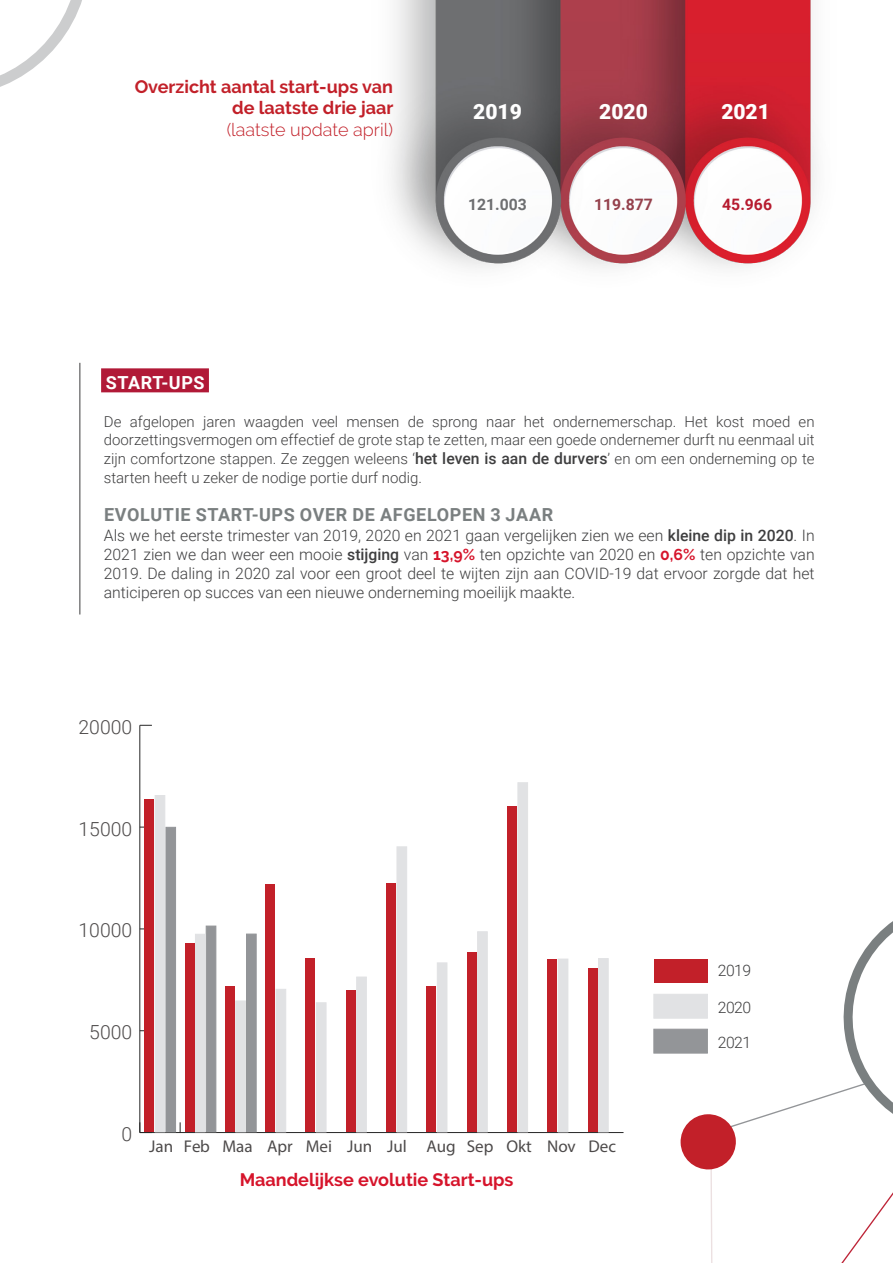
<style>
.page{position:relative;width:893px;height:1263px;background:#fff}
.page>*{position:absolute;margin:0;border:0;box-sizing:border-box;transform-origin:0 0}
.t1{font:900 21px "Roboto";color:#fff}
.t2{font:300 19.35px "Roboto";color:#4d4a4a}
.t3{font:700 18px/21.6px "Raleway";color:#c22029;text-align:right}
.t4{font:700 18px "Roboto";letter-spacing:.035em;color:#7a7f80}
.t5{font:700 18px "Raleway";color:#d6142b}
.Paragraph_Style_2{font:700 18px "Roboto";letter-spacing:.035em;color:#fff}
.t6{font:17.1px "Myriad Pro";color:#4d4a4a}
.t7{font:300 15.75px/18.9px "Roboto";color:#3e3e3f;text-align:justify}
.Paragraph_Style_1{font:700 15.75px "Roboto";color:#6d6e70}
.Paragraph_Style_1-2{font:700 15.75px "Roboto";color:#95414c}
.Paragraph_Style_1-3{font:700 15.75px "Roboto";color:#b61b2f}
.t8{font:300 15px/18.6px "Roboto";color:#3e3e3f;text-align:justify}
.s1{font-weight:300}
.s2{font-weight:500;font-size:15.75px}
.s3{font-weight:500}
.s4{font-family:"Raleway";font-weight:700;color:#d6142b}
</style>
<div class="page">
<svg style="left:680px;top:921px;width:213px;height:342px"></svg>
<hr style="left:80px;top:363px;width:1px;height:251px;background:#3e3e3f">
<div style="left:101px;top:368px;width:108px;height:24px;background:#b11937"></div>
<svg style="left:0;top:0;width:82px;height:87px"></svg>
<img style="left:391px;top:0;width:426px;height:268px">
<hr style="left:140px;top:1132px;width:483px;height:1px;background:#262626">
<hr style="left:140px;top:725px;width:1px;height:407px;background:#262626">
<svg style="left:140px;top:725px;width:12px;height:1px"></svg>
<div style="left:166px;top:827px;width:10px;height:305px;background:#939598"></div>
<div style="left:206px;top:926px;width:10px;height:206px;background:#939598"></div>
<div style="left:246px;top:934px;width:10px;height:198px;background:#939598"></div>
<div style="left:155px;top:795px;width:10px;height:337px;background:#e1e2e4"></div>
<div style="left:195px;top:934px;width:10px;height:198px;background:#e1e2e4"></div>
<div style="left:236px;top:1001px;width:10px;height:131px;background:#e1e2e4"></div>
<div style="left:276px;top:989px;width:10px;height:143px;background:#e1e2e4"></div>
<div style="left:316px;top:1003px;width:10px;height:129px;background:#e1e2e4"></div>
<div style="left:357px;top:977px;width:9px;height:155px;background:#e1e2e4"></div>
<div style="left:397px;top:847px;width:10px;height:285px;background:#e1e2e4"></div>
<div style="left:437px;top:963px;width:10px;height:169px;background:#e1e2e4"></div>
<div style="left:477px;top:932px;width:10px;height:200px;background:#e1e2e4"></div>
<div style="left:518px;top:783px;width:10px;height:349px;background:#e1e2e4"></div>
<div style="left:558px;top:959px;width:10px;height:173px;background:#e1e2e4"></div>
<div style="left:598px;top:958px;width:10px;height:174px;background:#e1e2e4"></div>
<div style="left:144px;top:799px;width:10px;height:333px;background:#c22029"></div>
<div style="left:185px;top:943px;width:9px;height:189px;background:#c22029"></div>
<div style="left:225px;top:987px;width:10px;height:145px;background:#c22029"></div>
<div style="left:265px;top:884px;width:10px;height:248px;background:#c22029"></div>
<div style="left:306px;top:959px;width:9px;height:173px;background:#c22029"></div>
<div style="left:346px;top:990px;width:10px;height:142px;background:#c22029"></div>
<div style="left:386px;top:883px;width:10px;height:249px;background:#c22029"></div>
<div style="left:427px;top:987px;width:9px;height:145px;background:#c22029"></div>
<div style="left:467px;top:952px;width:9px;height:180px;background:#c22029"></div>
<div style="left:507px;top:806px;width:10px;height:326px;background:#c22029"></div>
<div style="left:547px;top:959px;width:10px;height:173px;background:#c22029"></div>
<div style="left:588px;top:969px;width:9px;height:163px;background:#c22029"></div>
<div style="left:654px;top:959px;width:53px;height:24px;background:#c22029"></div>
<div style="left:654px;top:994px;width:53px;height:24px;background:#e1e2e4"></div>
<div style="left:654px;top:1029px;width:53px;height:24px;background:#939598"></div>
<p class="t3" style="left:135px;top:76px;width:260px">Overzicht aantal start-ups van de laatste drie jaar<br><span class="s1">(laatste update april)</span></p>
<p class="Paragraph_Style_2" style="left:106px;top:370px;width:100px">START-UPS</p>
<p class="t1" style="left:473px;top:97px;width:50px">2019</p>
<p class="t1" style="left:599px;top:97px;width:50px">2020</p>
<p class="t1" style="left:721px;top:97px;width:50px">2021</p>
<p class="Paragraph_Style_1" style="left:468px;top:193px;width:60px">121.003</p>
<p class="Paragraph_Style_1-2" style="left:594px;top:193px;width:60px">119.877</p>
<p class="Paragraph_Style_1-3" style="left:722px;top:193px;width:51px">45.966</p>
<p class="t8" style="left:104px;top:411px;width:712px">De afgelopen jaren waagden veel mensen de sprong naar het ondernemerschap. Het kost moed en doorzettingsvermogen om effectief de grote stap te zetten, maar een goede ondernemer durft nu eenmaal uit zijn comfortzone stappen. Ze zeggen weleens ‘<span class="s2">het leven is aan de durvers</span>’ en om een onderneming op te starten heeft u zeker de nodige portie durf nodig.</p>
<p class="t4" style="left:104px;top:502px;width:451px">EVOLUTIE START-UPS OVER DE AFGELOPEN 3 JAAR</p>
<p class="t7" style="left:104px;top:526px;width:712px">Als we het eerste trimester van 2019, 2020 en 2021 gaan vergelijken zien we een <span class="s3">kleine dip in 2020</span>. In 2021 zien we dan weer een mooie <span class="s3">stijging</span> van <span class="s4">13,9%</span> ten opzichte van 2020 en <span class="s4">0,6%</span> ten opzichte van 2019. De daling in 2020 zal voor een groot deel te wijten zijn aan COVID-19 dat ervoor zorgde dat het anticiperen op succes van een nieuwe onderneming moeilijk maakte.</p>
<p class="t2" style="left:79px;top:713px;width:55px">20000</p>
<p class="t2" style="left:79px;top:815px;width:55px">15000</p>
<p class="t2" style="left:79px;top:917px;width:55px">10000</p>
<p class="t2" style="left:89px;top:1019px;width:44px">5000</p>
<p class="t2" style="left:122px;top:1120px;width:12px">0</p>
<p class="t6" style="left:149px;top:1136px;width:468px">Jan Feb Maa Apr Mei Jun Jul Aug Sep Okt Nov Dec</p>
<p class="t5" style="left:240px;top:1169px;width:275px">Maandelijkse evolutie Start-ups</p>
<p class="t7" style="left:718px;top:960px;width:35px">2019</p>
<p class="t7" style="left:718px;top:997px;width:35px">2020</p>
<p class="t7" style="left:718px;top:1032px;width:35px">2021</p>
</div>
